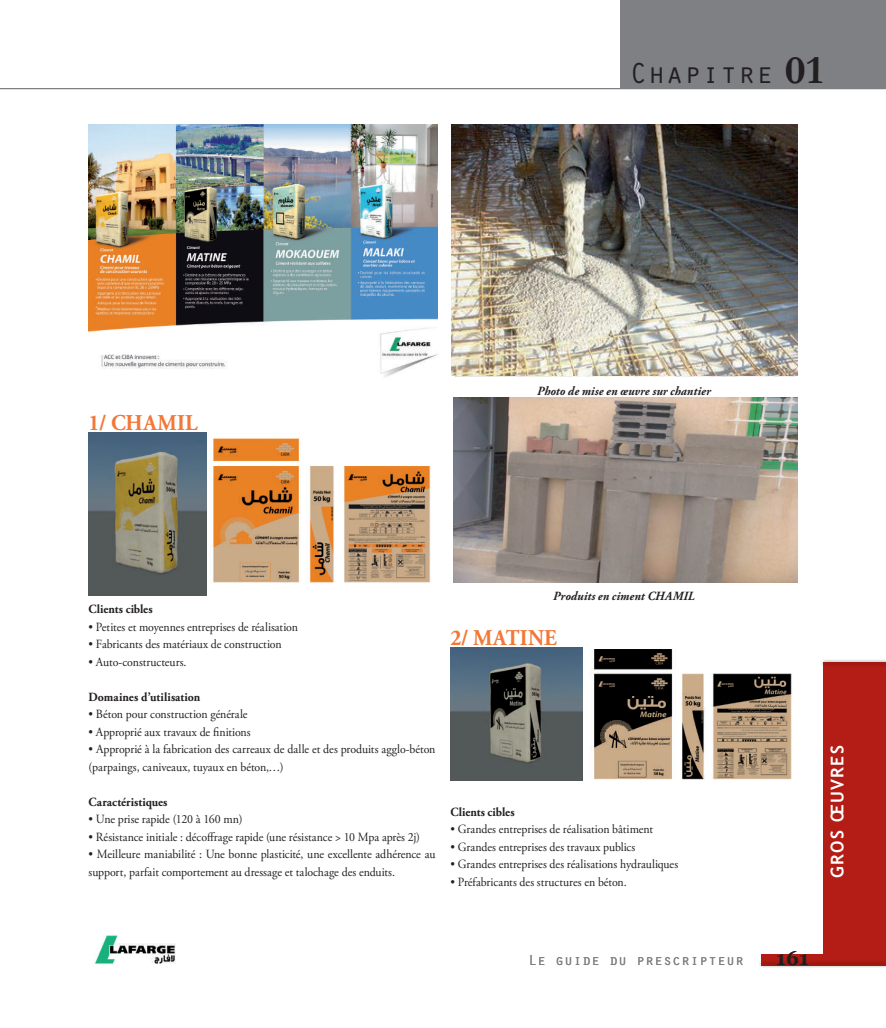
<style>
.page{position:relative;width:886px;height:1028px;background:#fff}
.page>*{position:absolute;margin:0;border:0;box-sizing:border-box;transform-origin:0 0}
.t1{font:30px "Orator Std";color:#231f20}
.t2{font:700 22.5px "Adobe Garamond Pro";letter-spacing:.01em;color:#f37736;scale:.95 1}
.t3{font:700 20px "Georgia";color:#231f20}
.t4{font:700 17.5px "Trebuchet MS";letter-spacing:.08em;color:#fff}
.t5{font:15px "Orator Std";color:#7e8083}
.t6{font:12.5px/17.5px "Adobe Garamond Pro";letter-spacing:-.005em;color:#231f20;scale:.95 1}
.t7{font:700 12.5px "Adobe Garamond Pro";color:#231f20;scale:.95 1}
.t8{font:italic 700 12.5px "Adobe Garamond Pro";letter-spacing:.005em;color:#231f20;scale:.95 1}
.s1{font-family:"Garamond";font-weight:700;font-size:40.5px}
</style>
<div class="page">
<div style="left:620px;top:0;width:266px;height:89px;background:#7e8083"></div>
<img style="left:94px;top:935px;width:82px;height:29px">
<hr style="left:0;top:88px;width:886px;height:1px;background:#7e8083">
<div style="left:823px;top:662px;width:63px;height:303px;background:#b41d15"></div>
<div style="left:819px;top:659px;width:67px;height:10px;background:#231f20;opacity:.75"></div>
<hr style="left:823px;top:662px;width:63px;height:1px;background:#ececee">
<div style="left:762px;top:954px;width:124px;height:11px;background:#b41d15"></div>
<div style="left:758px;top:959px;width:128px;height:11px;background:#231f20;opacity:.8"></div>
<hr style="left:762px;top:965px;width:124px;height:1px;background:#eaebec">
<img style="left:89px;top:124px;width:348px;height:253px">
<img style="left:89px;top:433px;width:118px;height:163px">
<img style="left:213px;top:438px;width:218px;height:145px">
<img style="left:454px;top:397px;width:343px;height:185px">
<img style="left:450px;top:647px;width:132px;height:133px">
<img style="left:590px;top:649px;width:202px;height:131px">
<img style="left:452px;top:124px;width:345px;height:252px">
<h1 class="t1" style="left:630px;top:51px;width:195px">Chapitre <span class="s1">01</span></h1>
<h2 class="t2" style="left:89px;top:410px;width:116px">1/ CHAMIL</h2>
<p class="t8" style="left:537px;top:383px;width:184px">Photo de mise en œuvre sur chantier</p>
<p class="t7" style="left:89px;top:602px;width:69px">Clients cibles</p>
<p class="t6" style="left:89px;top:618px;width:222px">• Petites et moyennes entreprises de réalisation</p>
<p class="t6" style="left:89px;top:636px;width:205px">• Fabricants des matériaux de construction</p>
<p class="t6" style="left:89px;top:653px;width:104px">• Auto-constructeurs.</p>
<p class="t7" style="left:89px;top:689px;width:119px">Domaines d’utilisation</p>
<p class="t6" style="left:89px;top:706px;width:169px">• Béton pour construction générale</p>
<p class="t6" style="left:89px;top:723px;width:172px">• Approprié aux travaux de finitions</p>
<p class="t6" style="left:89px;top:741px;width:367px">• Approprié à la fabrication des carreaux de dalle et des produits agglo-béton (parpaings, caniveaux, tuyaux en béton,…)</p>
<p class="t7" style="left:89px;top:794px;width:85px">Caractéristiques</p>
<p class="t6" style="left:89px;top:811px;width:163px">• Une prise rapide (120 à 160 mn)</p>
<p class="t6" style="left:89px;top:828px;width:350px">• Résistance initiale : décoffrage rapide (une résistance &gt; 10 Mpa après 2j)</p>
<p class="t6" style="left:89px;top:846px;width:367px">• Meilleure maniabilité : Une bonne plasticité, une excellente adhérence au support, parfait comportement au dressage et talochage des enduits.</p>
<p class="t8" style="left:553px;top:589px;width:150px">Produits en ciment CHAMIL</p>
<h2 class="t2" style="left:450px;top:624px;width:113px">2/ MATINE</h2>
<p class="t7" style="left:450px;top:804px;width:69px">Clients cibles</p>
<p class="t6" style="left:450px;top:820px;width:215px">• Grandes entreprises de réalisation bâtiment</p>
<p class="t6" style="left:450px;top:838px;width:196px">• Grandes entreprises des travaux publics</p>
<p class="t6" style="left:450px;top:855px;width:241px">• Grandes entreprises des réalisations hydrauliques</p>
<p class="t6" style="left:450px;top:873px;width:187px">• Préfabricants des structures en béton.</p>
<h3 class="t4" style="left:826px;top:878px;width:133px;rotate:-90deg">GROS ŒUVREs</h3>
<p class="t5" style="left:528px;top:949px;width:218px">Le guide du prescripteur</p>
<h3 class="t3" style="left:776px;top:946px;width:34px">161</h3>
</div>
